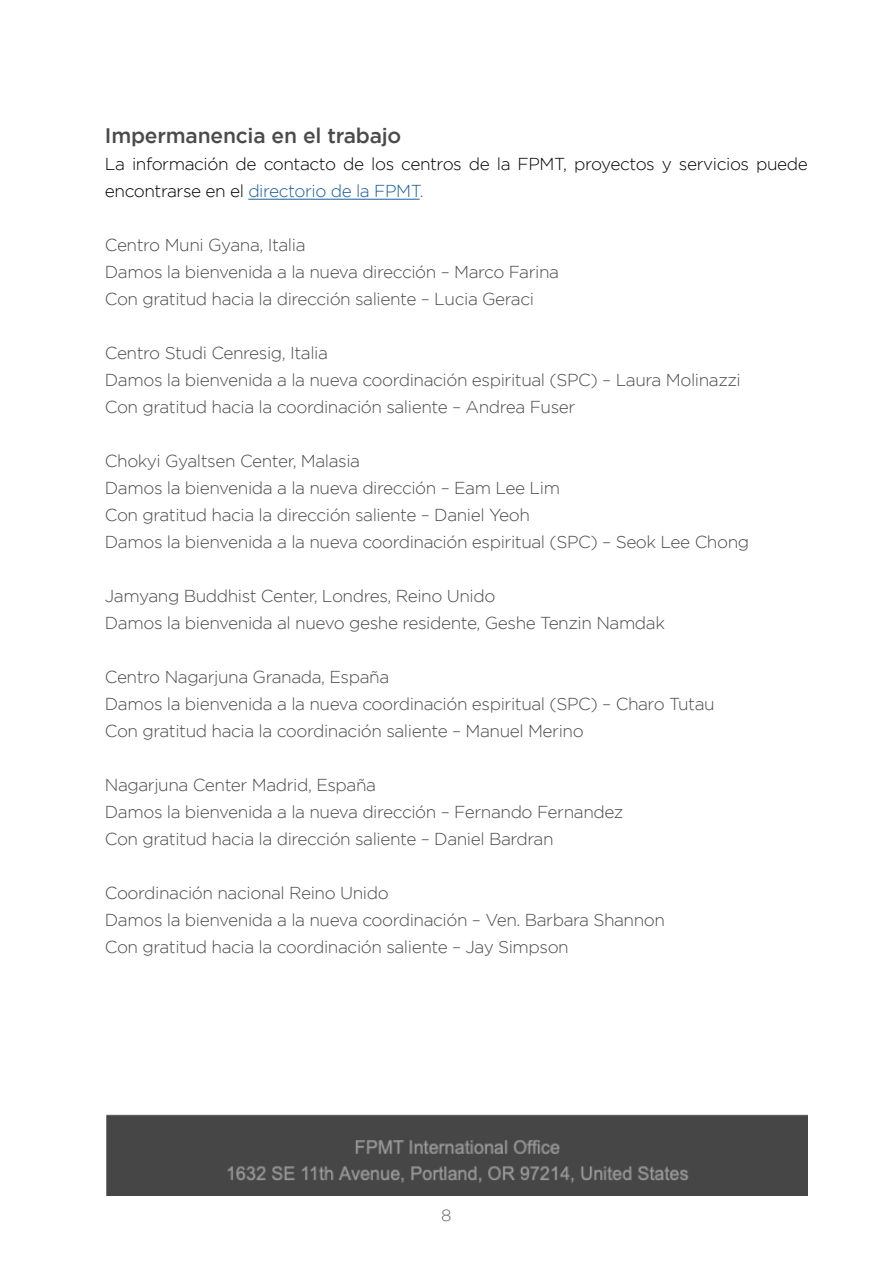
<style>
.page{position:relative;width:893px;height:1263px;background:#fff}
.page>*{position:absolute;margin:0;border:0;box-sizing:border-box;transform-origin:0 0}
.t1{font:500 21px "Gotham";letter-spacing:-.01em;color:#4c4b4b}
.t2{font:300 17.25px "Gotham";letter-spacing:-.025em;color:#4c4b4b}
.t3{font:300 17.25px/27px "Gotham";letter-spacing:-.025em;color:#000}
.t4{font:300 16.5px "Gotham";color:#696768}
.s1{color:#175d9e}
.s2{color:#4c4b4b}
</style>
<div class="page">
<img style="left:106px;top:1114px;width:702px;height:82px">
<hr style="left:248px;top:199px;width:172px;height:1px;background:#175d9e">
<p class="t1" style="left:105px;top:124px;width:298px">Impermanencia en el trabajo</p>
<p class="t3" style="left:105px;top:150px;width:704px">La información de contacto de los centros de la FPMT, proyectos y servicios puede encontrarse en el <span class="s1">directorio de la FPMT</span><span class="s2">.</span></p>
<p class="t2" style="left:105px;top:235px;width:202px">Centro Muni Gyana, Italia</p>
<p class="t2" style="left:105px;top:262px;width:456px">Damos la bienvenida a la nueva dirección – Marco Farina</p>
<p class="t2" style="left:105px;top:289px;width:431px">Con gratitud hacia la dirección saliente – Lucia Geraci</p>
<p class="t2" style="left:105px;top:343px;width:225px">Centro Studi Cenresig, Italia</p>
<p class="t2" style="left:105px;top:370px;width:637px">Damos la bienvenida a la nueva coordinación espiritual (SPC) – Laura Molinazzi</p>
<p class="t2" style="left:105px;top:397px;width:472px">Con gratitud hacia la coordinación saliente – Andrea Fuser</p>
<p class="t2" style="left:105px;top:451px;width:257px">Chokyi Gyaltsen Center, Malasia</p>
<p class="t2" style="left:105px;top:478px;width:457px">Damos la bienvenida a la nueva dirección – Eam Lee Lim</p>
<p class="t2" style="left:105px;top:505px;width:427px">Con gratitud hacia la dirección saliente – Daniel Yeoh</p>
<p class="t2" style="left:105px;top:532px;width:646px">Damos la bienvenida a la nueva coordinación espiritual (SPC) – Seok Lee Chong</p>
<p class="t2" style="left:105px;top:586px;width:392px">Jamyang Buddhist Center, Londres, Reino Unido</p>
<p class="t2" style="left:105px;top:613px;width:562px">Damos la bienvenida al nuevo geshe residente, Geshe Tenzin Namdak</p>
<p class="t2" style="left:105px;top:667px;width:286px">Centro Nagarjuna Granada, España</p>
<p class="t2" style="left:105px;top:694px;width:611px">Damos la bienvenida a la nueva coordinación espiritual (SPC) – Charo Tutau</p>
<p class="t2" style="left:105px;top:721px;width:480px">Con gratitud hacia la coordinación saliente – Manuel Merino</p>
<p class="t2" style="left:105px;top:775px;width:273px">Nagarjuna Center Madrid, España</p>
<p class="t2" style="left:105px;top:802px;width:520px">Damos la bienvenida a la nueva dirección – Fernando Fernandez</p>
<p class="t2" style="left:105px;top:829px;width:450px">Con gratitud hacia la dirección saliente – Daniel Bardran</p>
<p class="t2" style="left:105px;top:883px;width:285px">Coordinación nacional Reino Unido</p>
<p class="t2" style="left:105px;top:910px;width:562px">Damos la bienvenida a la nueva coordinación – Ven. Barbara Shannon</p>
<p class="t2" style="left:105px;top:937px;width:465px">Con gratitud hacia la coordinación saliente – Jay Simpson</p>
<p class="t4" style="left:441px;top:1206px;width:12px">8</p>
</div>
